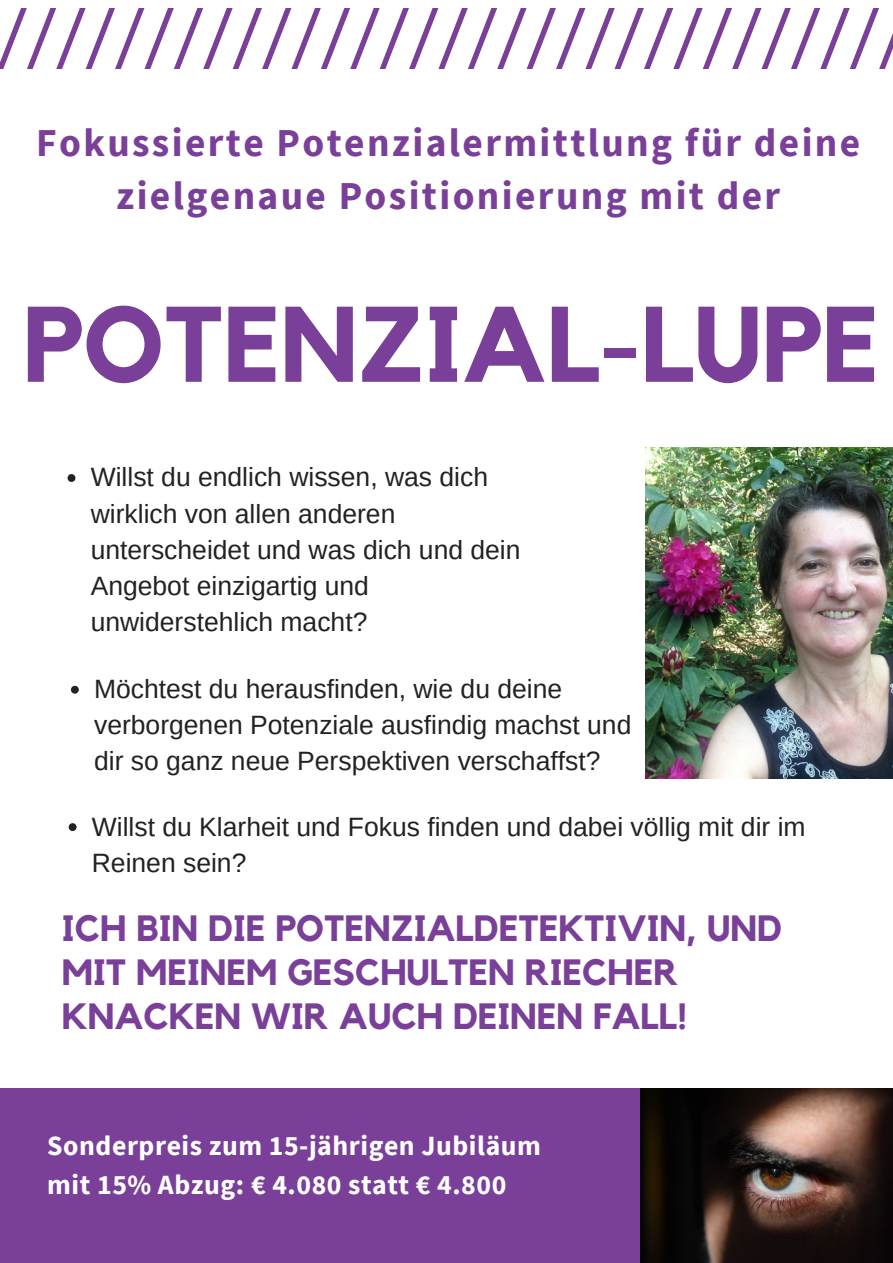
<style>
.page{position:relative;width:893px;height:1263px;background:#fff}
.page>*{position:absolute;margin:0;border:0;box-sizing:border-box;transform-origin:0 0}
.t1{font:700 105.9px "Kollektif";color:#7a4099}
.t2{font:700 39.45px/52.9px "Source Sans Pro";letter-spacing:.06em;color:#7a4099;text-align:center}
.t3{font:700 36.45px/44px "Kollektif";color:#7a4099}
.t4{font:700 27.75px/39.5px "Source Sans Pro";letter-spacing:.02em;color:#fff}
.t5{font:26.55px/36px "Arimo";color:#222}
</style>
<div class="page">
<div style="left:0;top:1088px;width:893px;height:175px;background:#7a4099"></div>
<svg style="left:0;top:8px;width:893px;height:61px"></svg>
<svg style="left:68px;top:474px;width:7px;height:8px"></svg>
<svg style="left:71px;top:686px;width:8px;height:8px"></svg>
<svg style="left:69px;top:823px;width:8px;height:8px"></svg>
<img style="left:641px;top:1089px;width:252px;height:174px">
<img style="left:645px;top:447px;width:248px;height:331px">
<h2 class="t2" style="left:36px;top:116px;width:826px">Fokussierte Potenzialermittlung für deine zielgenaue Positionierung mit der</h2>
<h1 class="t1" style="left:23px;top:296px;width:858px">POTENZIAL-LUPE</h1>
<p class="t5" style="left:91px;top:459px;width:431px">Willst du endlich wissen, was dich wirklich von allen anderen unterscheidet und was dich und dein<br>Angebot einzigartig und unwiderstehlich macht?</p>
<p class="t5" style="left:94px;top:671px;width:539px">Möchtest du herausfinden, wie du deine verborgenen Potenziale ausfindig machst und dir so ganz neue Perspektiven verschaffst?</p>
<p class="t5" style="left:92px;top:808px;width:715px">Willst du Klarheit und Fokus finden und dabei völlig mit dir im<br>Reinen sein?</p>
<h3 class="t3" style="left:62px;top:908px;width:721px">ICH BIN DIE POTENZIALDETEKTIVIN, UND<br>MIT MEINEM GESCHULTEN RIECHER<br>KNACKEN WIR AUCH DEINEN FALL!</h3>
<p class="t4" style="left:47px;top:1125px;width:495px">Sonderpreis zum 15-jährigen Jubiläum mit 15% Abzug: € 4.080 statt € 4.800</p>
</div>
